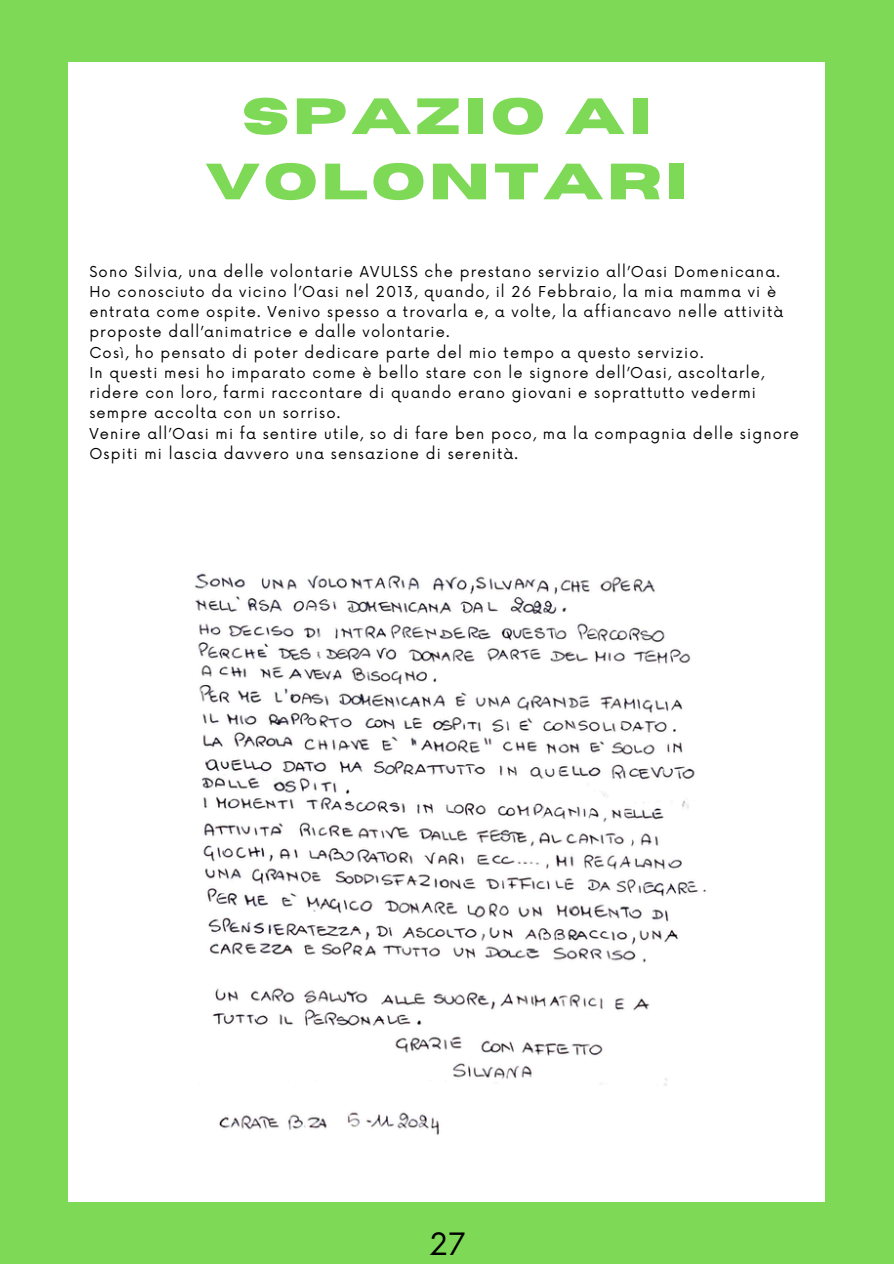
<style>
.page{position:relative;width:894px;height:1264px;background:#fff}
.page>*{position:absolute;margin:0;border:0;box-sizing:border-box;transform-origin:0 0}
.t1{font:700 51px/65.2px "Horizon";letter-spacing:.07em;color:#7ed957;text-align:center}
.t2{font:30px "Now";color:#000}
.t3{font:14.7px/20.2px "Now";letter-spacing:.08em;color:#000}
</style>
<div class="page">
<div style="left:0;top:0;width:893px;height:1263px;background:#7ed957"></div>
<div style="left:69px;top:62px;width:755px;height:1139px;background:#fff"></div>
<img style="left:194px;top:573px;width:513px;height:562px">
<h1 class="t1" style="left:205px;top:85px;width:484px">SPAZIO AI<br>VOLONTARI</h1>
<p class="t3" style="left:89px;top:262px;width:711px">Sono Silvia, una delle volontarie AVULSS che prestano servizio all’Oasi Domenicana.<br>Ho conosciuto da vicino l’Oasi nel 2013, quando, il 26 Febbraio, la mia mamma vi è entrata come ospite. Venivo spesso a trovarla e, a volte, la affiancavo nelle attività proposte dall’animatrice e dalle volontarie.<br>Così, ho pensato di poter dedicare parte del mio tempo a questo servizio.<br>In questi mesi ho imparato come è bello stare con le signore dell’Oasi, ascoltarle, ridere con loro, farmi raccontare di quando erano giovani e soprattutto vedermi sempre accolta con un sorriso.<br>Venire all’Oasi mi fa sentire utile, so di fare ben poco, ma la compagnia delle signore Ospiti mi lascia davvero una sensazione di serenità.</p>
<h2 class="t2" style="left:429px;top:1227px;width:37px">27</h2>
</div>
